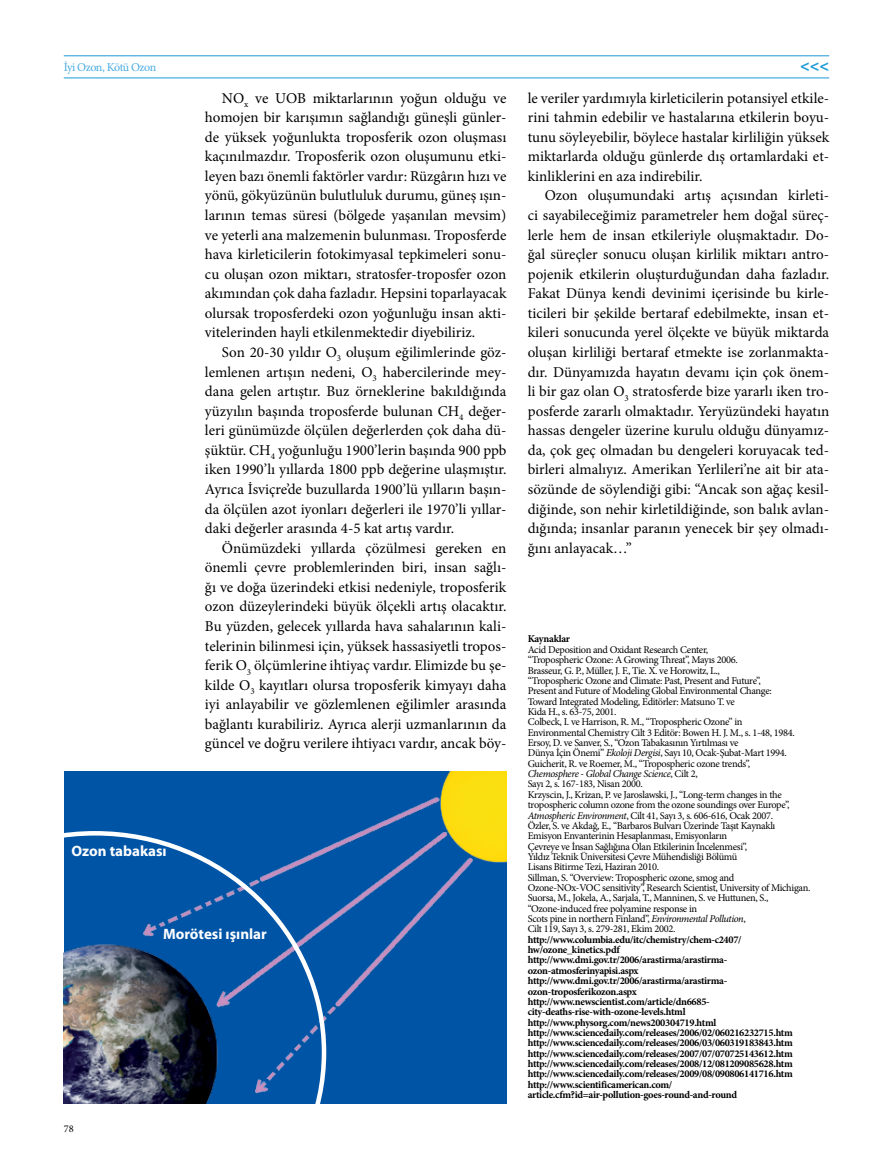
<style>
.page{position:relative;width:893px;height:1170px;background:#fff}
.page>*{position:absolute;margin:0;border:0;box-sizing:border-box;transform-origin:0 0}
.t1{font:700 16.2px "Myriad Pro";color:#1c9ad6}
.t2{font:15px/19.5px "Minion Pro";color:#000;text-align:justify}
.t3{font:700 15px "Myriad Pro";color:#fff}
.t4{font:12px "Minion Pro";letter-spacing:-.045em;color:#4aace1}
.t5{font:10.35px/10.4px "Minion Pro";letter-spacing:-.03em;color:#000}
.t6{font:700 10.35px/10.4px "Minion Pro";letter-spacing:-.03em;color:#000}
.s1{font-style:italic}
</style>
<div class="page">
<hr style="left:64px;top:56px;width:765px;height:1px;background:#1c9ad6">
<hr style="left:64px;top:78px;width:765px;height:1px;background:#1c9ad6">
<img style="left:64px;top:771px;width:442px;height:332px">
<img style="left:63px;top:831px;width:263px;height:273px">
<p class="t4" style="left:64px;top:59px;width:94px">İyi Ozon, Kötü Ozon</p>
<p class="t1" style="left:800px;top:55px;width:30px">&lt;&lt;&lt;</p>
<p class="t2" style="left:205px;top:88px;width:303px;text-indent:17px">NO<sub>x</sub> ve UOB miktarlarının yoğun olduğu ve homojen bir karışımın sağlandığı güneşli günler&shy;de yüksek yoğunlukta troposferik ozon oluşması kaçınılmazdır. Troposferik ozon oluşumunu etki&shy;leyen bazı önemli faktörler vardır: Rüzgârın hızı ve yönü, gökyüzünün bulutluluk durumu, güneş ışın&shy;larının temas süresi (bölgede yaşanılan mevsim) ve yeterli ana malzemenin bulunması. Troposferde hava kirleticilerin fotokimyasal tepkimeleri sonu&shy;cu oluşan ozon miktarı, stratosfer-troposfer ozon akımından çok daha fazladır. Hepsini toparlayacak olursak troposferdeki ozon yoğunluğu insan akti&shy;vitelerinden hayli etkilenmektedir diyebiliriz.</p>
<p class="t2" style="left:205px;top:342px;width:303px;text-indent:17px">Son 20-30 yıldır O<sub>3</sub> oluşum eğilimlerinde göz&shy;lemlenen artışın nedeni, O<sub>3</sub> habercilerinde mey&shy;dana gelen artıştır. Buz örneklerine bakıldığında yüzyılın başında troposferde bulunan CH<sub>4</sub> değer&shy;leri günümüzde ölçülen değerlerden çok daha dü&shy;şüktür. CH<sub>4</sub> yoğunluğu 1900’lerin başında 900 ppb iken 1990’lı yıllarda 1800 ppb değerine ulaşmıştır.<br>Ayrıca İsviçre’de buzullarda 1900’lü yılların başın&shy;da ölçülen azot iyonları değerleri ile 1970’li yıllar&shy;daki değerler arasında 4-5 kat artış vardır.</p>
<p class="t2" style="left:205px;top:538px;width:303px;text-indent:17px">Önümüzdeki yıllarda çözülmesi gereken en önemli çevre problemlerinden biri, insan sağlı&shy;ğı ve doğa üzerindeki etkisi nedeniyle, troposferik ozon düzeylerindeki büyük ölçekli artış olacaktır.<br>Bu yüzden, gelecek yıllarda hava sahalarının kali&shy;telerinin bilinmesi için, yüksek hassasiyetli tropos&shy;ferik O<sub>3</sub> ölçümlerine ihtiyaç vardır. Elimizde bu şe&shy;kilde O<sub>3</sub> kayıtları olursa troposferik kimyayı daha iyi anlayabilir ve gözlemlenen eğilimler arasında bağlantı kurabiliriz. Ayrıca alerji uzmanlarının da güncel ve doğru verilere ihtiyacı vardır, ancak böy-</p>
<p class="t2" style="left:528px;top:88px;width:303px">le veriler yardımıyla kirleticilerin potansiyel etkile&shy;rini tahmin edebilir ve hastalarına etkilerin boyu&shy;tunu söyleyebilir, böylece hastalar kirliliğin yüksek miktarlarda olduğu günlerde dış ortamlardaki et&shy;kinliklerini en aza indirebilir.</p>
<p class="t2" style="left:528px;top:186px;width:303px;text-indent:17px">Ozon oluşumundaki artış açısından kirleti&shy;ci sayabileceğimiz parametreler hem doğal süreç&shy;lerle hem de insan etkileriyle oluşmaktadır. Do&shy;ğal süreçler sonucu oluşan kirlilik miktarı antro&shy;pojenik etkilerin oluşturduğundan daha fazladır.<br>Fakat Dünya kendi devinimi içerisinde bu kirle&shy;ticileri bir şekilde bertaraf edebilmekte, insan et&shy;kileri sonucunda yerel ölçekte ve büyük miktarda oluşan kirliliği bertaraf etmekte ise zorlanmakta&shy;dır. Dünyamızda hayatın devamı için çok önem&shy;li bir gaz olan O<sub>3</sub> stratosferde bize yararlı iken tro&shy;posferde zararlı olmaktadır. Yeryüzündeki hayatın hassas dengeler üzerine kurulu olduğu dünyamız&shy;da, çok geç olmadan bu dengeleri koruyacak ted&shy;birleri almalıyız. Amerikan Yerlileri’ne ait bir ata&shy;sözünde de söylendiği gibi: “Ancak son ağaç kesil&shy;diğinde, son nehir kirletildiğinde, son balık avlan&shy;dığında; insanlar paranın yenecek bir şey olmadı&shy;ğını anlayacak…”</p>
<p class="t6" style="left:528px;top:633px;width:44px">Kaynaklar</p>
<p class="t5" style="left:528px;top:644px;width:284px">Acid Deposition and Oxidant Research Center,<br>“Tropospheric Ozone: A Growing Threat”, Mayıs 2006.<br>Brasseur, G. P., Müller, J. F., Tie. X. ve Horowitz, L.,<br>“Tropospheric Ozone and Climate: Past, Present and Future”,<br>Present and Future of Modeling Global Environmental Change:<br>Toward Integrated Modeling, Editörler: Matsuno T. ve<br>Kida H., s. 63-75, 2001.<br>Colbeck, I. ve Harrison, R. M., “Tropospheric Ozone” in<br>Environmental Chemistry Cilt 3 Editör: Bowen H. J. M., s. 1-48, 1984.<br>Ersoy, D. ve Sanver, S., “Ozon Tabakasının Yırtılması ve<br>Dünya İçin Önemi” <span class="s1">Ekoloji Dergisi</span>, Sayı 10, Ocak-Şubat-Mart 1994.<br>Guicherit, R. ve Roemer, M., “Tropospheric ozone trends”,<br><span class="s1">Chemosphere - Global Change Science</span>, Cilt 2,<br>Sayı 2, s. 167-183, Nisan 2000.<br>Krzyscin, J., Krizan, P. ve Jaroslawski, J., “Long-term changes in the tropospheric column ozone from the ozone soundings over Europe”, <span class="s1">Atmospheric Environment</span>, Cilt 41, Sayı 3, s. 606-616, Ocak 2007.<br>Özler, S. ve Akdağ, E., “Barbaros Bulvarı Üzerinde Taşıt Kaynaklı Emisyon Envanterinin Hesaplanması, Emisyonların<br>Çevreye ve İnsan Sağlığına Olan Etkilerinin İncelenmesi”,<br>Yıldız Teknik Üniversitesi Çevre Mühendisliği Bölümü<br>Lisans Bitirme Tezi, Haziran 2010.<br>Sillman, S. “Overview: Tropospheric ozone, smog and<br>Ozone-NOx-VOC sensitivity”, Research Scientist, University of Michigan.<br>Suorsa, M., Jokela, A., Sarjala, T., Manninen, S. ve Huttunen, S., “Ozone-induced free polyamine response in<br>Scots pine in northern Finland”, <span class="s1">Environmental Pollution</span>,<br>Cilt 119, Sayı 3, s. 279-281, Ekim 2002.</p>
<p class="t6" style="left:528px;top:934px;width:267px">http://www.columbia.edu/itc/chemistry/chem-c2407/ hw/ozone_kinetics.pdf http://www.dmi.gov.tr/2006/arastirma/arastirma&shy;ozon-atmosferinyapisi.aspx http://www.dmi.gov.tr/2006/arastirma/arastirma&shy;ozon-troposferikozon.aspx http://www.newscientist.com/article/dn6685- city-deaths-rise-with-ozone-levels.html http://www.physorg.com/news200304719.html http://www.sciencedaily.com/releases/2006/02/060216232715.htm http://www.sciencedaily.com/releases/2006/03/060319183843.htm http://www.sciencedaily.com/releases/2007/07/070725143612.htm http://www.sciencedaily.com/releases/2008/12/081209085628.htm http://www.sciencedaily.com/releases/2009/08/090806141716.htm http://www.scientificamerican.com/ article.cfm?id=air-pollution-goes-round-and-round</p>
<p class="t3" style="left:72px;top:841px;width:97px">Ozon tabakası</p>
<p class="t3" style="left:163px;top:924px;width:105px">Morötesi ışınlar</p>
<p class="t5" style="left:64px;top:1123px;width:11px">78</p>
</div>
